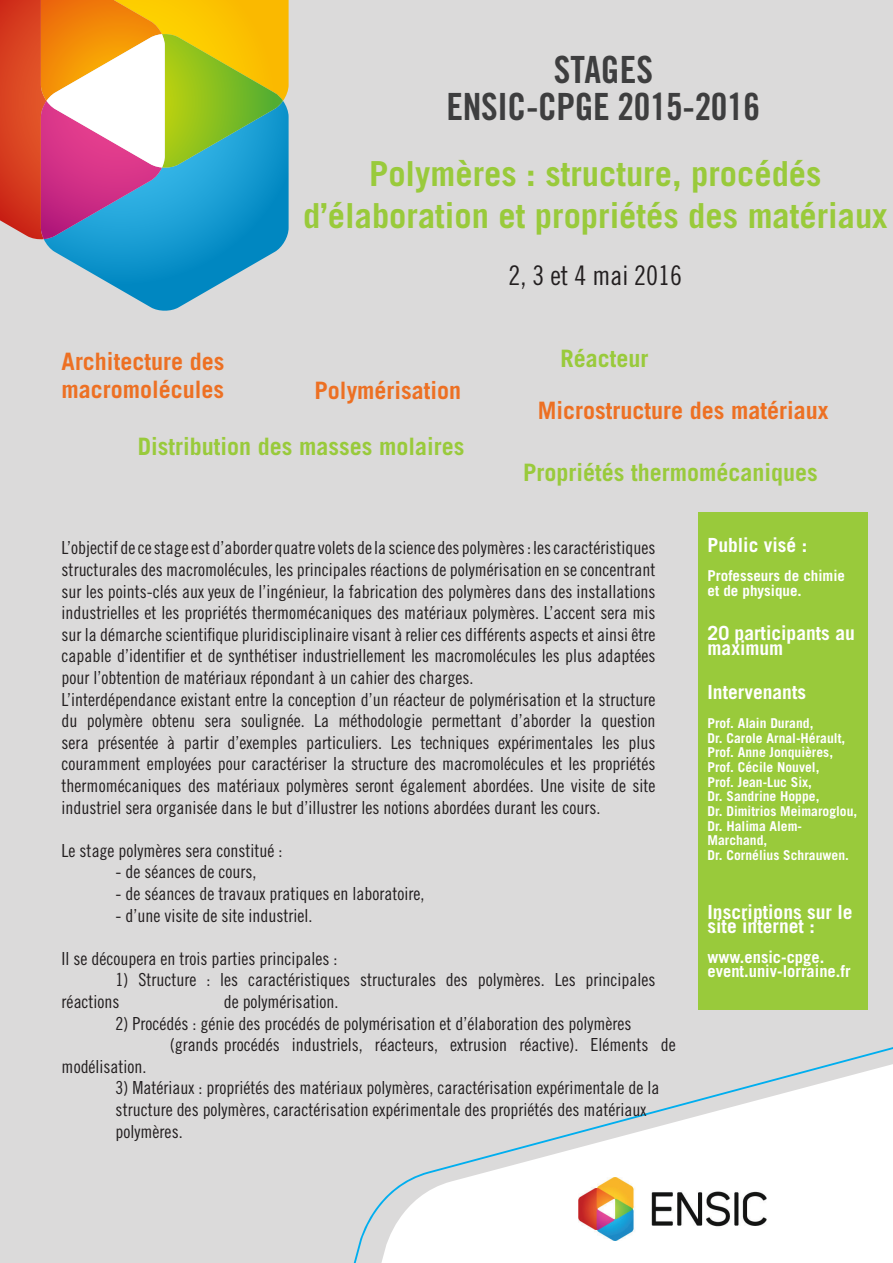
<style>
.page{position:relative;width:893px;height:1263px;background:#dbdada}
.page>*{position:absolute;margin:0;border:0;box-sizing:border-box;transform-origin:0 0}
.t1{font:37.5px "Trade Gothic Bold Cond Twenty";letter-spacing:-.01em;color:#3e3e3f}
.t2{font:700 34.5px/41.4px "Trade Gothic";color:#99ca3b;text-align:center}
.t3{font:27px "Trade Gothic Cond Eighteen";color:#231f20}
.t4{font:700 24px/28.8px "Trade Gothic";color:#ed7023}
.t5{font:700 24px "Trade Gothic";color:#99ca3b}
.Texte_important{font:700 19.5px/14.7px "Trade Gothic";color:#fff}
.t6{font:18px/21.6px "Trade Gothic Cond Eighteen";color:#231f20;text-align:justify}
.Texte_important-2{font:700 16.5px/14.7px "Trade Gothic";color:#fff}
.Texte_important-3{font:700 15px/14.7px "Trade Gothic";color:#fff}
.Texte_important-4{font:700 13.65px/14.7px "Trade Gothic";color:#fff}
</style>
<div class="page">
<svg style="left:353px;top:1047px;width:540px;height:216px;fill:#fff"></svg>
<img style="left:578px;top:1178px;width:188px;height:62px">
<svg style="left:44px;top:240px;width:242px;height:71px"></svg>
<svg style="left:0;top:0;width:289px;height:240px;background:#ae936b"></svg>
<div style="left:698px;top:513px;width:169px;height:497px;background:#99ca3b"></div>
<p class="t1" style="left:554px;top:47px;width:101px">STAGES</p>
<p class="t1" style="left:447px;top:84px;width:315px">ENSIC-CPGE 2015-2016</p>
<p class="t2" style="left:303px;top:153px;width:586px">Polymères : structure, procédés d’élaboration et propriétés des matériaux</p>
<p class="t3" style="left:508px;top:259px;width:175px">2, 3 et 4 mai 2016</p>
<p class="t4" style="left:62px;top:346px;width:164px">Architecture des macromolécules</p>
<p class="t5" style="left:138px;top:432px;width:328px">Distribution des masses molaires</p>
<p class="t4" style="left:315px;top:376px;width:148px">Polymérisation</p>
<p class="t5" style="left:561px;top:343px;width:90px">Réacteur</p>
<p class="t4" style="left:538px;top:396px;width:292px">Microstructure des matériaux</p>
<p class="t5" style="left:523px;top:458px;width:296px">Propriétés thermomécaniques</p>
<p class="t6" style="left:62px;top:537px;width:595px">L’objectif de ce stage est d’aborder quatre volets de la science des polymères : les caractéristiques structurales des macromolécules, les principales réactions de polymérisation en se concentrant sur les points-clés aux yeux de l’ingénieur, la fabrication des polymères dans des installations industrielles et les propriétés thermomécaniques des matériaux polymères. L’accent sera mis sur la démarche scientifique pluridisciplinaire visant à relier ces différents aspects et ainsi être capable d’identifier et de synthétiser industriellement les macromolécules les plus adaptées pour l’obtention de matériaux répondant à un cahier des charges.</p>
<p class="t6" style="left:62px;top:688px;width:595px">L’interdépendance existant entre la conception d’un réacteur de polymérisation et la structure du polymère obtenu sera soulignée. La méthodologie permettant d’aborder la question sera présentée à partir d’exemples particuliers. Les techniques expérimentales les plus couramment employées pour caractériser la structure des macromolécules et les propriétés thermomécaniques des matériaux polymères seront également abordées. Une visite de site industriel sera organisée dans le but d’illustrer les notions abordées durant les cours.</p>
<p class="t6" style="left:62px;top:839px;width:222px">Le stage polymères sera constitué :</p>
<p class="t6" style="left:116px;top:861px;width:142px">- de séances de cours,</p>
<p class="t6" style="left:116px;top:882px;width:310px">- de séances de travaux pratiques en laboratoire,</p>
<p class="t6" style="left:116px;top:904px;width:198px">- d’une visite de site industriel.</p>
<p class="t6" style="left:62px;top:947px;width:277px">Il se découpera en trois parties principales :</p>
<p class="t6" style="left:62px;top:969px;width:595px;text-indent:54px">1) Structure : les caractéristiques structurales des polymères. Les principales réactions</p>
<p class="t6" style="left:224px;top:990px;width:116px">de polymérisation.</p>
<p class="t6" style="left:116px;top:1012px;width:517px">2) Procédés : génie des procédés de polymérisation et d’élaboration des polymères</p>
<p class="t6" style="left:170px;top:1034px;width:507px">(grands procédés industriels, réacteurs, extrusion réactive). Eléments de</p>
<p class="t6" style="left:62px;top:1055px;width:86px">modélisation.</p>
<p class="t6" style="left:116px;top:1077px;width:545px;text-align:left">3) Matériaux : propriétés des matériaux polymères, caractérisation expérimentale de la structure des polymères, caractérisation expérimentale des propriétés des matériaux polymères.</p>
<p class="Texte_important" style="left:707px;top:537px;width:101px">Public visé :</p>
<p class="Texte_important-3" style="left:707px;top:568px;width:139px">Professeurs de chimie et de physique.</p>
<p class="Texte_important" style="left:707px;top:625px;width:149px">20 participants au maximum</p>
<p class="Texte_important" style="left:707px;top:684px;width:100px">Intervenants</p>
<p class="Texte_important-4" style="left:707px;top:716px;width:107px">Prof. Alain Durand,</p>
<p class="Texte_important-4" style="left:707px;top:730px;width:139px">Dr. Carole Arnal-Hérault,<br>Prof. Anne Jonquières,<br>Prof. Cécile Nouvel,</p>
<p class="Texte_important-4" style="left:707px;top:774px;width:106px">Prof. Jean-Luc Six,</p>
<p class="Texte_important-4" style="left:707px;top:789px;width:113px">Dr. Sandrine Hoppe,</p>
<p class="Texte_important-4" style="left:707px;top:804px;width:151px">Dr. Dimitrios Meimaroglou,<br>Dr. Halima Alem-<br>Marchand,</p>
<p class="Texte_important-4" style="left:707px;top:848px;width:143px">Dr. Cornélius Schrauwen.</p>
<p class="Texte_important" style="left:707px;top:904px;width:147px">Inscriptions sur le site internet :</p>
<p class="Texte_important-2" style="left:707px;top:949px;width:144px">www.ensic-cpge. event.univ-lorraine.fr</p>
</div>
